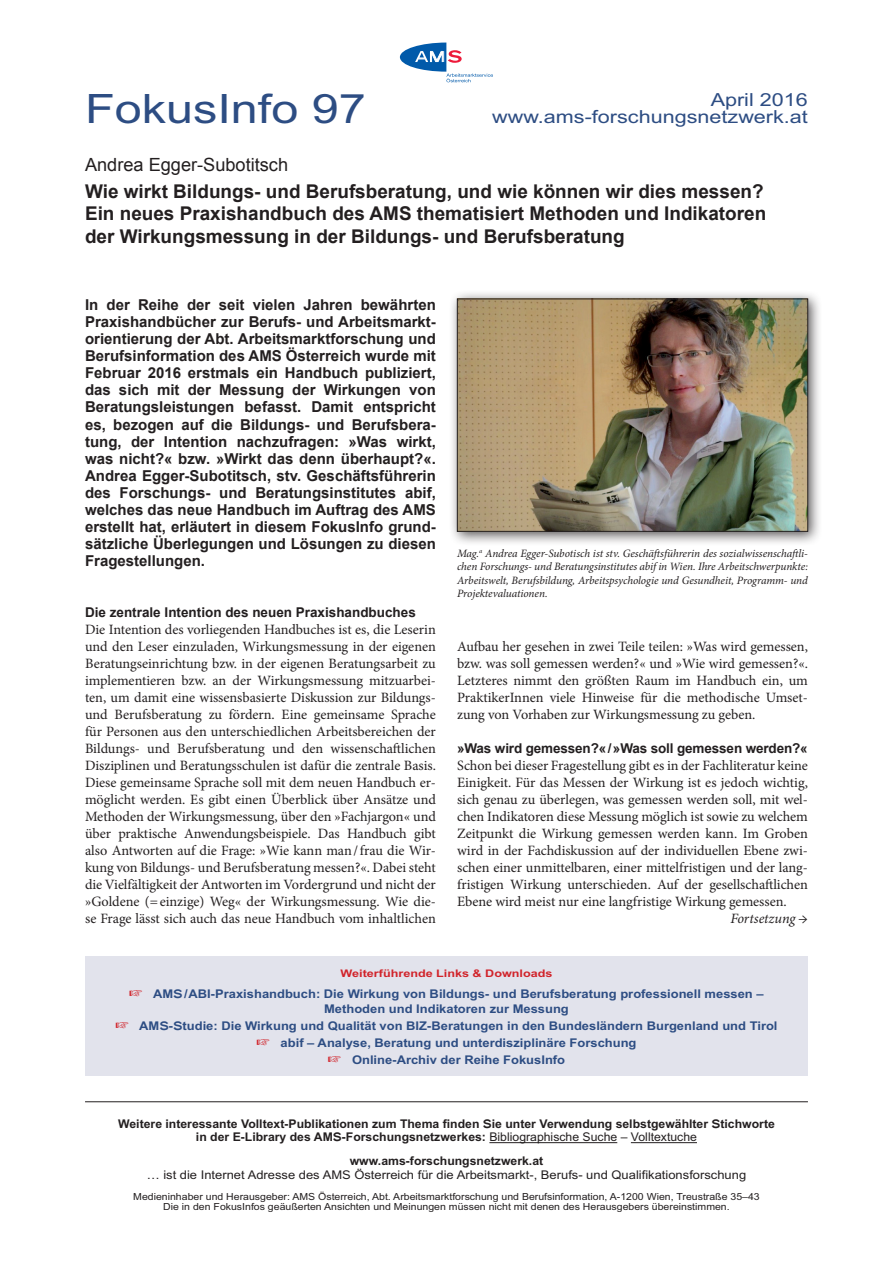
<style>
.page{position:relative;width:893px;height:1263px;background:#fff}
.page>*{position:absolute;margin:0;border:0;box-sizing:border-box;transform-origin:0 0}
.FI_Head_Nummer{font:40.5px "AMS";color:#2d4d83}
.FI_Titel{font:700 18.9px/22.8px "Arial";color:#231f20}
.FI_AutorIn{font:18.15px "Arial";color:#231f20}
.FI_Head_Monat{font:18px "AMS";color:#2d4d83}
.FI_Text_Vorspann{font:700 15px/17px "Arial";color:#231f20;text-align:justify}
.FI_Text{font:14.25px/17px "Minion Pro";letter-spacing:-.005em;color:#231f20;text-align:justify}
.FI_Text-2{font:italic 14.25px "Minion Pro";letter-spacing:-.005em;color:#231f20}
.FI_ZwiTi{font:700 13.5px "Arial";color:#231f20}
.FI_Links{font:700 12px/14.4px "AMS";color:#2d4d83;text-align:center;scale:.9 1}
.FI_Info_unten_fett{font:700 12px/13.5px "AMS";color:#231f20;text-align:center;scale:.85 1}
.FI_Info_unten{font:12px "AMS";color:#231f20;scale:.9 1}
.FI_Bio{font:italic 11.25px/13.5px "Minion Pro";letter-spacing:-.005em;color:#231f20;text-align:justify}
.FI_Links_Titel{font:700 10.5px "AMS";color:#d1232a}
.FI_Impressum{font:9.75px/10.5px "AMS";color:#231f20;text-align:center;scale:.9 1}
.s1{color:#d1232a}
.s2{font-weight:400}
</style>
<div class="page">
<hr style="left:489px;top:1142px;width:128px;height:1px;background:#231f20">
<hr style="left:631px;top:1142px;width:66px;height:1px;background:#231f20">
<div style="left:85px;top:957px;width:723px;height:119px;background:#e2e3ec"></div>
<hr style="left:85px;top:1101px;width:723px;height:1px;background:#231f20">
<svg style="left:400px;top:43px;width:93px;height:39px"></svg>
<hr style="left:414px;top:62px;width:30px;height:1px;background:#015aaa">
<hr style="left:415px;top:50px;width:30px;height:1px;background:#015aaa">
<div style="left:448px;top:290px;width:375px;height:256px;background:#231f20;opacity:.75"></div>
<img style="left:459px;top:301px;width:347px;height:228px">
<div style="left:457px;top:299px;width:351px;height:232px;border:1px solid #231f20"></div>
<p class="FI_Head_Nummer" style="left:85px;top:87px;width:282px">FokusInfo 97</p>
<p class="FI_Head_Monat" style="left:711px;top:90px;width:99px">April 2016</p>
<p class="FI_Head_Monat" style="left:492px;top:107px;width:317px">www.ams-forschungsnetzwerk.at</p>
<p class="FI_AutorIn" style="left:85px;top:152px;width:205px">Andrea Egger-Subotitsch</p>
<p class="FI_Titel" style="left:85px;top:180px;width:683px">Wie wirkt Bildungs- und Berufsberatung, und wie können wir dies messen?<br>Ein neues Praxishandbuch des AMS thematisiert Methoden und Indikatoren der Wirkungsmessung in der Bildungs- und Berufsberatung</p>
<p class="FI_Text_Vorspann" style="left:85px;top:297px;width:352px">In der Reihe der seit vielen Jahren bewährten Praxishandbücher zur Berufs- und Arbeitsmarkt&shy;orientierung der Abt. Arbeitsmarktforschung und Berufsinformation des AMS Österreich wurde mit Februar 2016 erstmals ein Handbuch publiziert, das sich mit der Messung der Wirkungen von Beratungsleistungen befasst. Damit entspricht es, bezogen auf die Bildungs- und Berufsbera&shy;tung, der Intention nachzufragen: »Was wirkt, was nicht?« bzw. »Wirkt das denn überhaupt?«.<br>Andrea Egger-Subotitsch, stv. Geschäftsführerin des Forschungs- und Beratungsinstitutes abif, welches das neue Handbuch im Auftrag des AMS erstellt hat, erläutert in diesem FokusInfo grund&shy;sätzliche Überlegungen und Lösungen zu diesen Fragestellungen.</p>
<p class="FI_ZwiTi" style="left:85px;top:603px;width:332px">Die zentrale Intention des neuen Praxishandbuches</p>
<p class="FI_Text" style="left:85px;top:621px;width:352px">Die Intention des vorliegenden Handbuches ist es, die Leserin und den Leser einzuladen, Wirkungsmessung in der eigenen Beratungseinrichtung bzw. in der eigenen Beratungsarbeit zu implementieren bzw. an der Wirkungsmessung mitzuarbei&shy;ten, um damit eine wissensbasierte Diskussion zur Bildungs&shy;und Berufsberatung zu fördern. Eine gemeinsame Sprache für Personen aus den unterschiedlichen Arbeitsbereichen der Bildungs- und Berufsberatung und den wissenschaftlichen Disziplinen und Beratungsschulen ist dafür die zentrale Basis.<br>Diese gemeinsame Sprache soll mit dem neuen Handbuch er&shy;möglicht werden. Es gibt einen Überblick über Ansätze und Methoden der Wirkungsmessung, über den »Fachjargon« und über praktische Anwendungsbeispiele. Das Handbuch gibt also Antworten auf die Frage: »Wie kann man/frau die Wir&shy;kung von Bildungs- und Berufsberatung messen?«. Dabei steht die Vielfältigkeit der Antworten im Vordergrund und nicht der »Goldene (=einzige) Weg« der Wirkungsmessung. Wie die&shy;se Frage lässt sich auch das neue Handbuch vom inhaltlichen</p>
<p class="FI_Bio" style="left:457px;top:546px;width:352px">Mag.<sup>a</sup> Andrea Egger-Subotisch ist stv. Geschäftsführerin des sozialwissenschaftli&shy;chen Forschungs- und Beratungsinstitutes abif in Wien. Ihre Arbeitschwerpunkte:<br>Arbeitswelt, Berufsbildung, Arbeitspsychologie und Gesundheit, Programm- und Projektevaluationen.</p>
<p class="FI_Text" style="left:457px;top:638px;width:352px">Aufbau her gesehen in zwei Teile teilen: »Was wird gemessen, bzw. was soll gemessen werden?« und »Wie wird gemessen?«.<br>Letzteres nimmt den größten Raum im Handbuch ein, um PraktikerInnen viele Hinweise für die methodische Umset&shy;zung von Vorhaben zur Wirkungsmessung zu geben.</p>
<p class="FI_ZwiTi" style="left:457px;top:739px;width:352px">»Was wird gemessen?«/»Was soll gemessen werden?«</p>
<p class="FI_Text" style="left:457px;top:757px;width:352px">Schon bei dieser Fragestellung gibt es in der Fachliteratur keine Einigkeit. Für das Messen der Wirkung ist es jedoch wichtig, sich genau zu überlegen, was gemessen werden soll, mit wel&shy;chen Indikatoren diese Messung möglich ist sowie zu welchem Zeitpunkt die Wirkung gemessen werden kann. Im Groben wird in der Fachdiskussion auf der individuellen Ebene zwi&shy;schen einer unmittelbaren, einer mittelfristigen und der lang&shy;fristigen Wirkung unterschieden. Auf der gesellschaftlichen Ebene wird meist nur eine langfristige Wirkung gemessen.</p>
<p class="FI_Text-2" style="left:730px;top:908px;width:79px">Fortsetzung →</p>
<p class="FI_Links_Titel" style="left:341px;top:967px;width:213px">Weiterführende Links &amp; Downloads</p>
<p class="FI_Links" style="left:129px;top:987px;width:706px"><span class="s1">☞</span> AMS/ABI-Praxishandbuch: Die Wirkung von Bildungs- und Berufsberatung professionell messen –<br>Methoden und Indikatoren zur Messung</p>
<p class="FI_Links" style="left:115px;top:1018px;width:737px"><span class="s1">☞</span> AMS-Studie: Die Wirkung und Qualität von BIZ-Beratungen in den Bundesländern Burgenland und Tirol</p>
<p class="FI_Links" style="left:256px;top:1035px;width:424px"><span class="s1">☞</span> abif – Analyse, Beratung und unterdisziplinäre Forschung</p>
<p class="FI_Links" style="left:328px;top:1053px;width:265px"><span class="s1">☞</span> Online-Archiv der Reihe FokusInfo</p>
<p class="FI_Info_unten_fett" style="left:118px;top:1117px;width:774px">Weitere interessante Volltext-Publikationen zum Thema finden Sie unter Verwendung selbstgewählter Stichworte in der E-Library des AMS-Forschungsnetzwerkes: <span class="s2">Bibliographische Suche – Volltextuche</span></p>
<p class="FI_Info_unten_fett" style="left:350px;top:1154px;width:229px">www.ams-forschungsnetzwerk.at</p>
<p class="FI_Info_unten" style="left:147px;top:1168px;width:667px">… ist die Internet Adresse des AMS Österreich für die Arbeitsmarkt-, Berufs- und Qualifikationsforschung</p>
<p class="FI_Impressum" style="left:133px;top:1191px;width:698px">Medieninhaber und Herausgeber: AMS Österreich, Abt. Arbeitsmarktforschung und Berufsinformation, A-1200 Wien, Treustraße 35–43<br>Die in den FokusInfos geäußerten Ansichten und Meinungen müssen nicht mit denen des Herausgebers übereinstimmen.</p>
</div>
